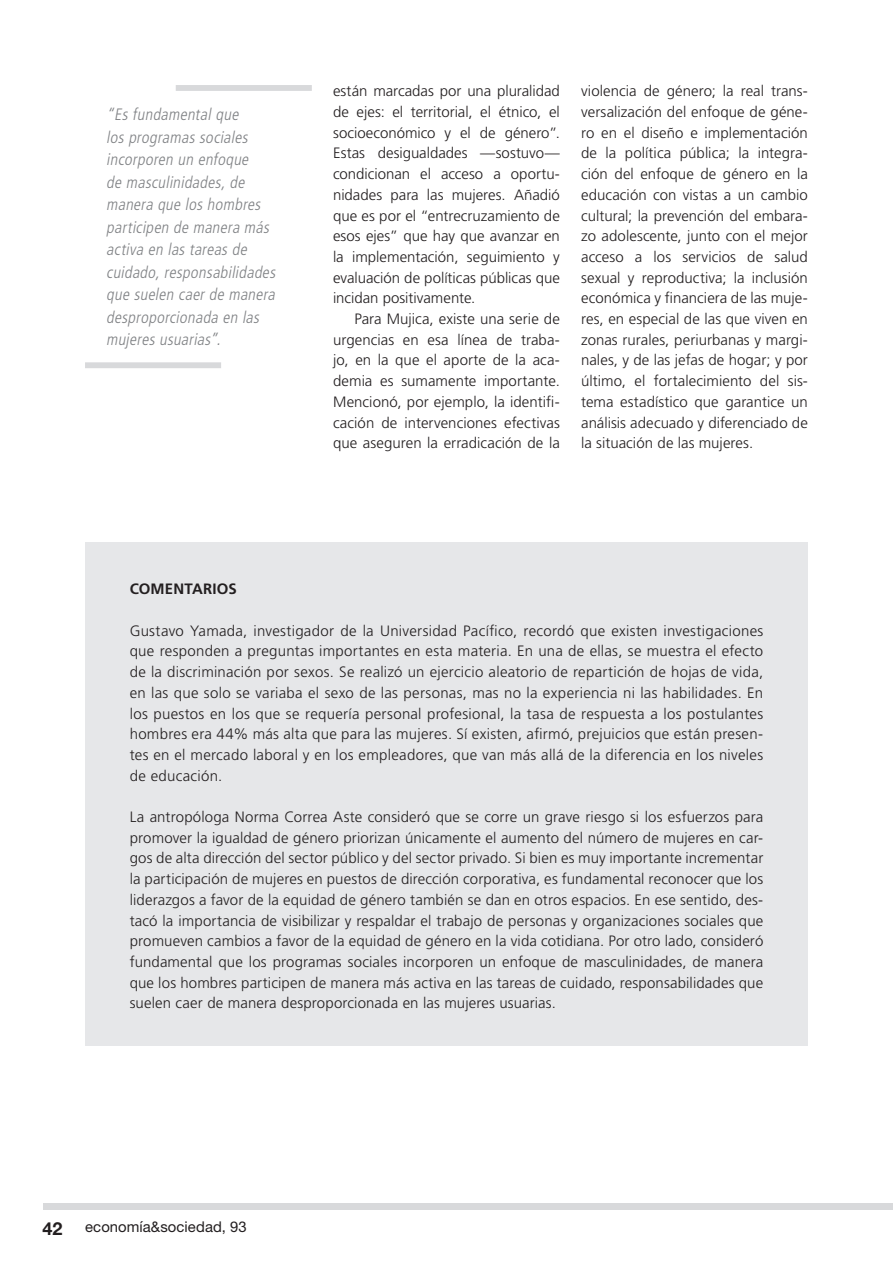
<style>
.page{position:relative;width:893px;height:1263px;background:#fff}
.page>*{position:absolute;margin:0;border:0;box-sizing:border-box;transform-origin:0 0}
.t1{font:700 18px "Helvetica Neue LT Std";color:#231f20}
.t2{font:italic 300 condensed 16.5px/22.5px "Frutiger LT Std";color:#808285}
.t3{font:300 15px/20.7px "Frutiger LT Std";letter-spacing:.005em;color:#231f20;text-align:justify}
.t4{font:700 15px "Frutiger LT Std";letter-spacing:.01em;color:#231f20}
.t5{font:14.85px "Helvetica Neue LT Std";letter-spacing:.005em;color:#231f20}
</style>
<div class="page">
<div style="left:43px;top:1203px;width:850px;height:7px;background:#d8d9db"></div>
<svg style="left:85px;top:85px;width:227px;height:283px"></svg>
<div style="left:85px;top:543px;width:723px;height:503px;background:#e6e7e9"></div>
<p class="t2" style="left:106px;top:104px;width:174px">“Es fundamental que<br>los programas sociales incorporen un enfoque<br>de masculinidades, de manera que los hombres participen de manera más activa en las tareas de cuidado, responsabilidades que suelen caer de manera desproporcionada en las mujeres usuarias”.</p>
<p class="t3" style="left:333px;top:81px;width:228px">están marcadas por una pluralidad de ejes: el territorial, el étnico, el socioeconómico y el de género”.<br>Estas desigualdades —sostuvo— condicionan el acceso a oportu&shy;nidades para las mujeres. Añadió que es por el “entrecruzamiento de esos ejes” que hay que avanzar en la implementación, seguimiento y evaluación de políticas públicas que incidan positivamente.</p>
<p class="t3" style="left:333px;top:309px;width:228px;text-indent:21px">Para Mujica, existe una serie de urgencias en esa línea de traba&shy;jo, en la que el aporte de la aca&shy;demia es sumamente importante.<br>Mencionó, por ejemplo, la identifi&shy;cación de intervenciones efectivas que aseguren la erradicación de la</p>
<p class="t3" style="left:581px;top:81px;width:228px">violencia de género; la real trans&shy;versalización del enfoque de géne&shy;ro en el diseño e implementación de la política pública; la integra&shy;ción del enfoque de género en la educación con vistas a un cambio cultural; la prevención del embara&shy;zo adolescente, junto con el mejor acceso a los servicios de salud sexual y reproductiva; la inclusión económica y financiera de las muje&shy;res, en especial de las que viven en zonas rurales, periurbanas y margi&shy;nales, y de las jefas de hogar; y por último, el fortalecimiento del sis&shy;tema estadístico que garantice un análisis adecuado y diferenciado de la situación de las mujeres.</p>
<p class="t4" style="left:130px;top:580px;width:109px">COMENTARIOS</p>
<p class="t3" style="left:130px;top:620px;width:635px">Gustavo Yamada, investigador de la Universidad Pacífico, recordó que existen investigaciones que responden a preguntas importantes en esta materia. En una de ellas, se muestra el efecto de la discriminación por sexos. Se realizó un ejercicio aleatorio de repartición de hojas de vida, en las que solo se variaba el sexo de las personas, mas no la experiencia ni las habilidades. En los puestos en los que se requería personal profesional, la tasa de respuesta a los postulantes hombres era 44% más alta que para las mujeres. Sí existen, afirmó, prejuicios que están presen&shy;tes en el mercado laboral y en los empleadores, que van más allá de la diferencia en los niveles de educación.</p>
<p class="t3" style="left:130px;top:807px;width:635px">La antropóloga Norma Correa Aste consideró que se corre un grave riesgo si los esfuerzos para promover la igualdad de género priorizan únicamente el aumento del número de mujeres en car&shy;gos de alta dirección del sector público y del sector privado. Si bien es muy importante incrementar la participación de mujeres en puestos de dirección corporativa, es fundamental reconocer que los liderazgos a favor de la equidad de género también se dan en otros espacios. En ese sentido, des&shy;tacó la importancia de visibilizar y respaldar el trabajo de personas y organizaciones sociales que promueven cambios a favor de la equidad de género en la vida cotidiana. Por otro lado, consideró fundamental que los programas sociales incorporen un enfoque de masculinidades, de manera que los hombres participen de manera más activa en las tareas de cuidado, responsabilidades que suelen caer de manera desproporcionada en las mujeres usuarias.</p>
<p class="t1" style="left:43px;top:1217px;width:21px">42</p>
<p class="t5" style="left:85px;top:1218px;width:163px">economía&amp;sociedad, 93</p>
</div>
